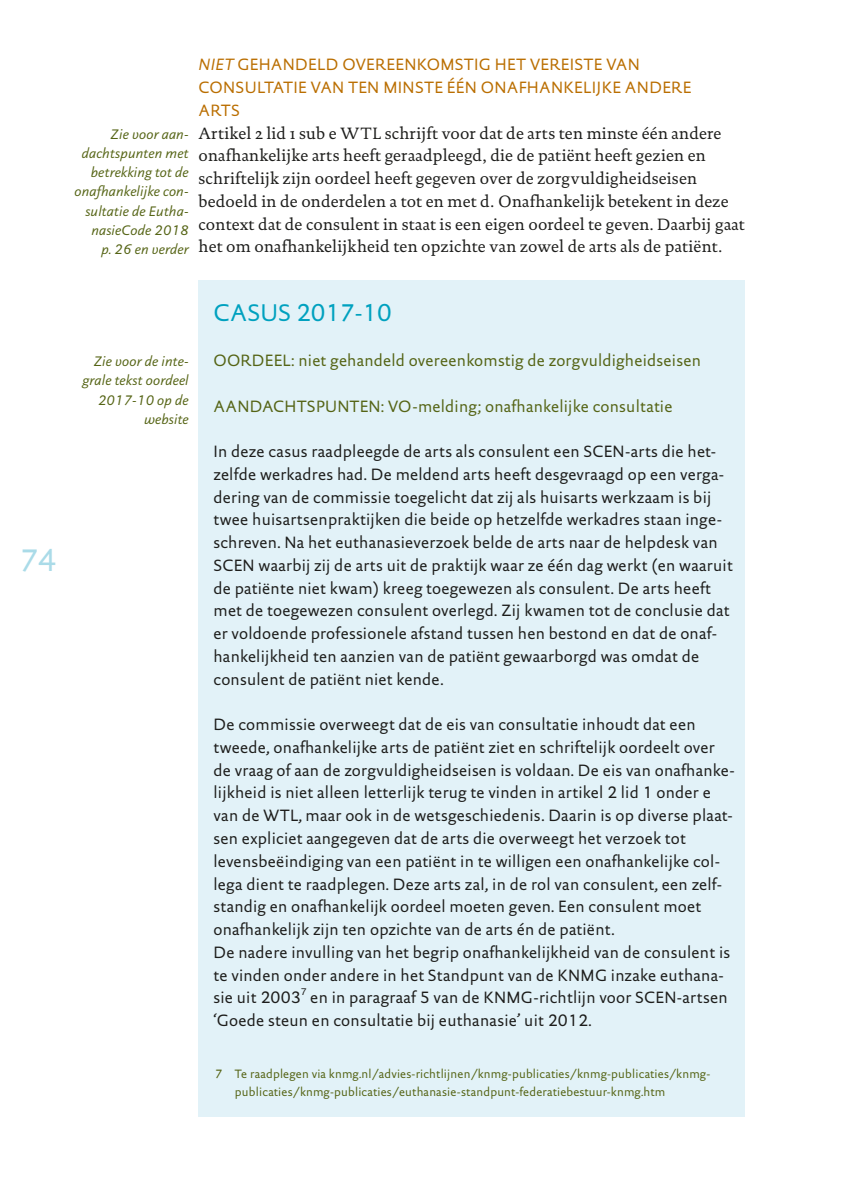
<style>
.page{position:relative;width:844px;height:1191px;background:#fff}
.page>*{position:absolute;margin:0;border:0;box-sizing:border-box;transform-origin:0 0}
.t1{font:31.5px "DTL Documenta Sans TOT";color:#aadbe8}
.t2{font:24.5px "DTL Documenta Sans TOT";color:#00a1bf}
.t3{font:16.62px/22.8px "DTL Documenta Sans TOT";letter-spacing:.015em;color:#1d1d1b}
.t4{font:16.62px/22.8px "DTL Documenta TOT";letter-spacing:.01em;color:#1d1d1b}
.t5{font:16.62px "DTL Documenta Sans TOT";letter-spacing:.015em;color:#556415}
.t6{font:16.62px/22.8px "DTL Documenta Sans TOT";letter-spacing:.02em;color:#ba6e00}
.t7{font:italic 14px/19.2px "DTL Documenta Sans TOT";letter-spacing:.015em;color:#556415;text-align:right}
.t8{font:12.25px/17.5px "DTL Documenta Sans TOT";letter-spacing:.015em;color:#556415}
.t9{font:9.62px "Helvetica";color:#1d1d1b}
.s1{font-style:italic}
</style>
<div class="page">
<div style="left:198px;top:280px;width:546px;height:836px;background:#e2f2f8"></div>
<h1 class="t1" style="left:20px;top:541px;width:38px">74</h1>
<p class="t7" style="left:74px;top:124px;width:116px">Zie voor aan&shy;dachtspunten met betrekking tot de onafhankelijke con&shy;sultatie de Eutha&shy;nasieCode 2018<br>p. 26 en verder</p>
<p class="t6" style="left:198px;top:53px;width:494px"><span class="s1">NIET</span> GEHANDELD OVEREENKOMSTIG HET VEREISTE VAN<br>CONSULTATIE VAN TEN MINSTE ÉÉN ONAFHANKELIJKE ANDERE<br>ARTS</p>
<p class="t4" style="left:198px;top:121px;width:547px">Artikel 2 lid 1 sub e WTL schrijft voor dat de arts ten minste één andere onafhankelijke arts heeft geraadpleegd, die de patiënt heeft gezien en schriftelijk zijn oordeel heeft gegeven over de zorgvuldigheidseisen bedoeld in de onderdelen a tot en met d. Onafhankelijk betekent in deze context dat de consulent in staat is een eigen oordeel te geven. Daarbij gaat het om onafhankelijkheid ten opzichte van zowel de arts als de patiënt.</p>
<p class="t7" style="left:82px;top:351px;width:108px">Zie voor de inte&shy;grale tekst oordeel<br>2017-10 op de website</p>
<h2 class="t2" style="left:213px;top:297px;width:180px">CASUS 2017-10</h2>
<p class="t5" style="left:213px;top:350px;width:489px">OORDEEL: niet gehandeld overeenkomstig de zorgvuldigheidseisen</p>
<p class="t5" style="left:213px;top:396px;width:460px">AANDACHTSPUNTEN: VO-melding; onafhankelijke consultatie</p>
<p class="t3" style="left:213px;top:440px;width:520px">In deze casus raadpleegde de arts als consulent een SCEN-arts die het&shy;zelfde werkadres had. De meldend arts heeft desgevraagd op een verga&shy;dering van de commissie toegelicht dat zij als huisarts werkzaam is bij twee huisartsenpraktijken die beide op hetzelfde werkadres staan inge&shy;schreven. Na het euthanasieverzoek belde de arts naar de helpdesk van SCEN waarbij zij de arts uit de praktijk waar ze één dag werkt (en waaruit de patiënte niet kwam) kreeg toegewezen als consulent. De arts heeft met de toegewezen consulent overlegd. Zij kwamen tot de conclusie dat er voldoende professionele afstand tussen hen bestond en dat de onaf&shy;hankelijkheid ten aanzien van de patiënt gewaarborgd was omdat de consulent de patiënt niet kende.</p>
<p class="t3" style="left:213px;top:713px;width:522px">De commissie overweegt dat de eis van consultatie inhoudt dat een tweede, onafhankelijke arts de patiënt ziet en schriftelijk oordeelt over de vraag of aan de zorgvuldigheidseisen is voldaan. De eis van onafhanke&shy;lijkheid is niet alleen letterlijk terug te vinden in artikel 2 lid 1 onder e van de WTL, maar ook in de wetsgeschiedenis. Daarin is op diverse plaat&shy;sen expliciet aangegeven dat de arts die overweegt het verzoek tot levensbeëindiging van een patiënt in te willigen een onafhankelijke col&shy;lega dient te raadplegen. Deze arts zal, in de rol van consulent, een zelf&shy;standig en onafhankelijk oordeel moeten geven. Een consulent moet onafhankelijk zijn ten opzichte van de arts én de patiënt.<br>De nadere invulling van het begrip onafhankelijkheid van de consulent is te vinden onder andere in het Standpunt van de KNMG inzake euthana&shy;sie uit 2003</p>
<p class="t9" style="left:301px;top:984px;width:7px">7</p>
<p class="t3" style="left:213px;top:986px;width:515px;text-indent:97px">en in paragraaf 5 van de KNMG-richtlijn voor SCEN-artsen ‘Goede steun en consultatie bij euthanasie’ uit 2012.</p>
<p class="t8" style="left:235px;top:1065px;width:476px;text-indent:-20px">7 Te raadplegen via knmg.nl/advies-richtlijnen/knmg-publicaties/knmg-publicaties/knmg&shy;publicaties/knmg-publicaties/euthanasie-standpunt-federatiebestuur-knmg.htm</p>
</div>
